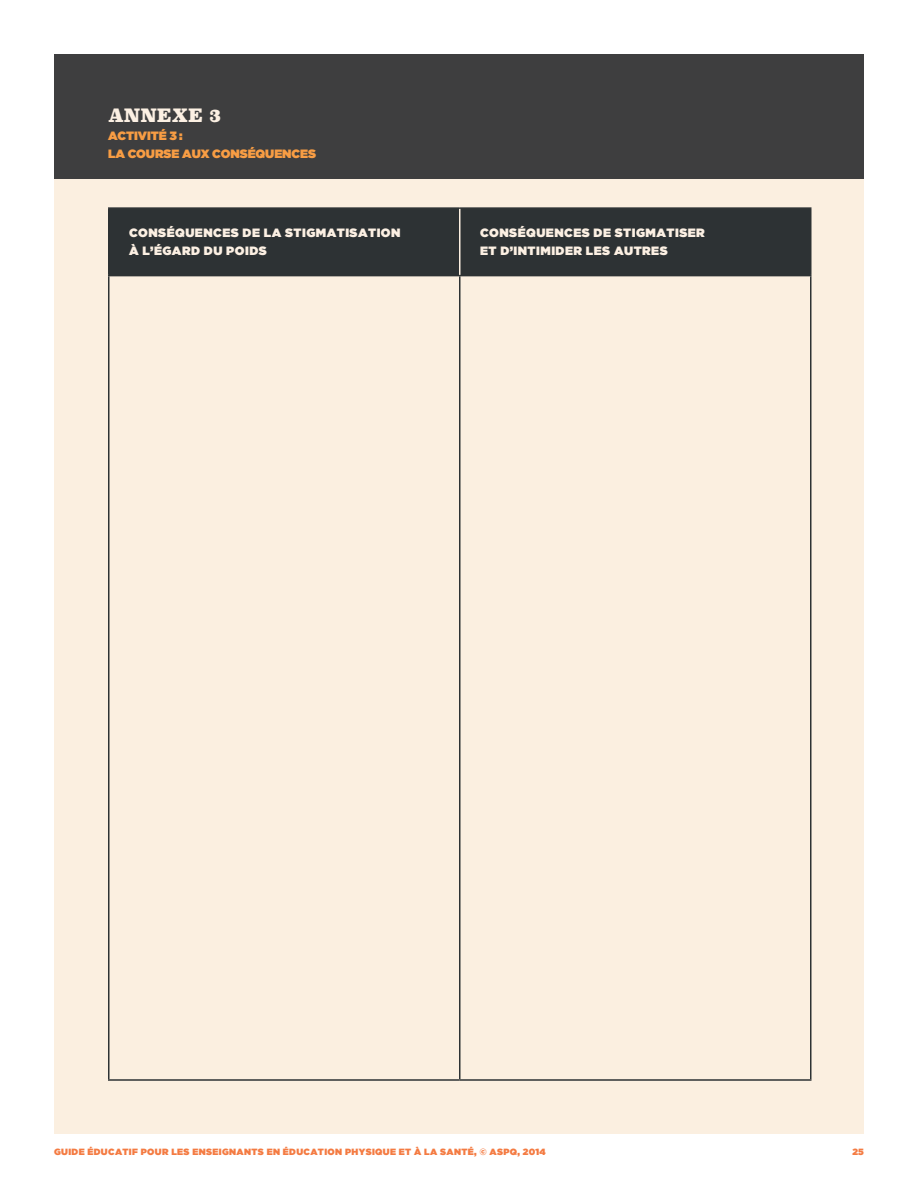
<style>
.page{position:relative;width:918px;height:1188px;background:#fff}
.page>*{position:absolute;margin:0;border:0;box-sizing:border-box;transform-origin:0 0}
.t1{font:900 18px "Superclarendon";color:#fcf0e3}
.t2{font:12px/18px "Gotham Ultra";letter-spacing:.04em;color:#fcf0e3}
.t3{font:12px/18px "Gotham Ultra";letter-spacing:-.005em;color:#f89d44}
.t4{font:9px "Gotham Ultra";letter-spacing:.04em;color:#f47b42}
</style>
<div class="page">
<div style="left:54px;top:54px;width:810px;height:1080px;background:#fbefe0"></div>
<div style="left:55px;top:54px;width:809px;height:124px;background:#3e3e3f"></div>
<div style="left:110px;top:209px;width:700px;height:66px;background:#2d3234"></div>
<hr style="left:108px;top:207px;width:352px;height:2px;background:#2d3234">
<hr style="left:108px;top:209px;width:2px;height:66px;background:#2d3234">
<hr style="left:460px;top:207px;width:352px;height:2px;background:#2d3234">
<hr style="left:810px;top:209px;width:2px;height:66px;background:#2d3234">
<hr style="left:108px;top:275px;width:352px;height:1px;background:#2d3234">
<hr style="left:108px;top:276px;width:2px;height:803px;background:#2d3234">
<hr style="left:460px;top:275px;width:352px;height:1px;background:#2d3234">
<hr style="left:459px;top:276px;width:1px;height:803px;background:#2d3234">
<hr style="left:810px;top:276px;width:2px;height:803px;background:#2d3234">
<hr style="left:108px;top:1079px;width:352px;height:2px;background:#2d3234">
<hr style="left:460px;top:1079px;width:352px;height:2px;background:#2d3234">
<hr style="left:459px;top:209px;width:1px;height:66px;background:#fbefe0">
<h1 class="t1" style="left:108px;top:103px;width:115px">ANNEXE 3</h1>
<p class="t3" style="left:108px;top:126px;width:209px">ACTIVITÉ 3 :<br>LA COURSE AUX CONSÉQUENCES</p>
<p class="t2" style="left:129px;top:224px;width:273px">CONSÉQUENCES DE LA STIGMATISATION<br>À L’ÉGARD DU POIDS</p>
<p class="t2" style="left:480px;top:224px;width:226px">CONSÉQUENCES DE STIGMATISER<br>ET D’INTIMIDER LES AUTRES</p>
<p class="t4" style="left:54px;top:1146px;width:493px">GUIDE ÉDUCATIF POUR LES ENSEIGNANTS EN ÉDUCATION PHYSIQUE ET À LA SANTÉ, © ASPQ, 2014</p>
<p class="t4" style="left:852px;top:1146px;width:13px">25</p>
</div>
